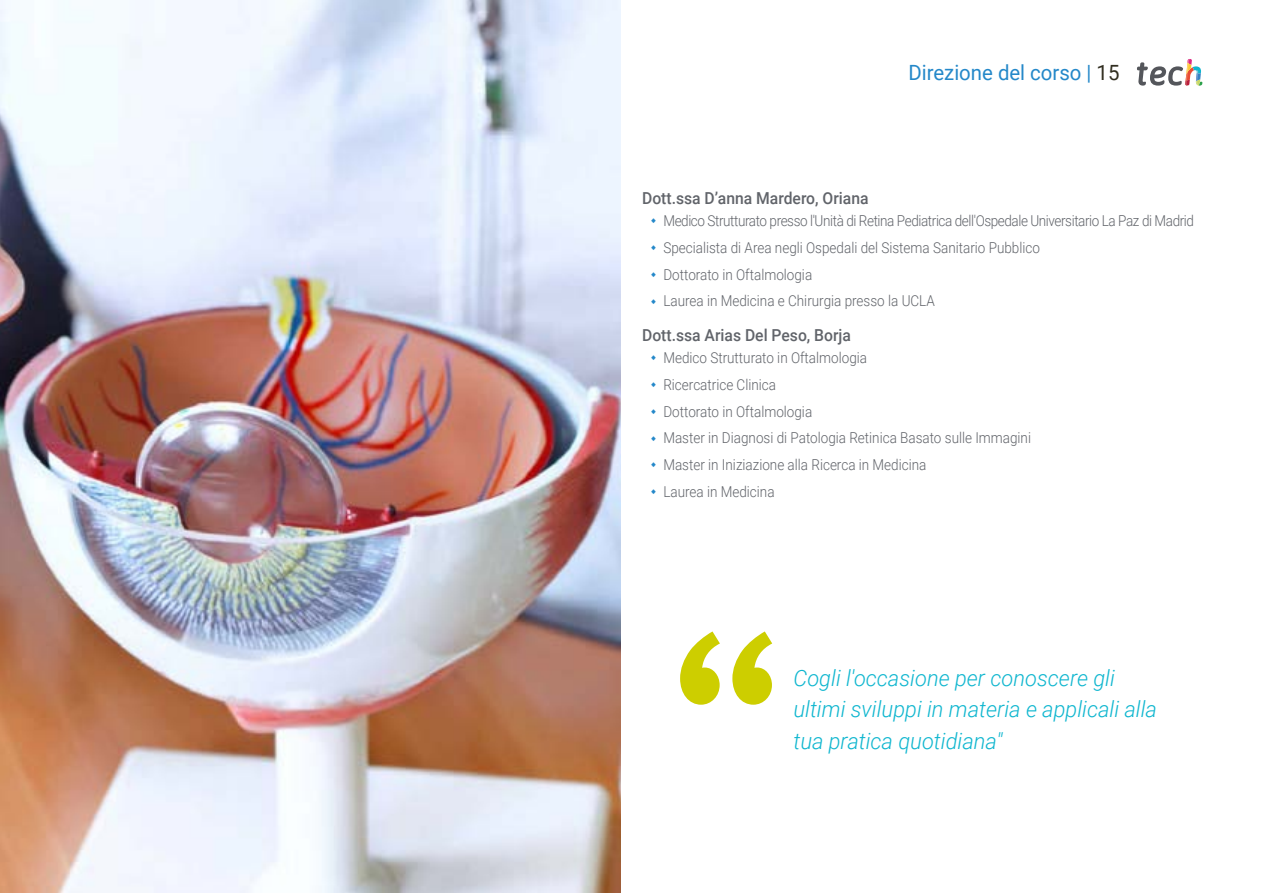
<style>
.page{position:relative;width:1263px;height:893px;background:#fff}
.page>*{position:absolute;margin:0;border:0;box-sizing:border-box;transform-origin:0 0}
.t1{font:italic 300 22.5px/31.5px "Roboto";color:#0fb6cf}
.t2{font:21px "Roboto";color:#2488c9}
.t3{font:500 16.5px "Roboto";color:#61646a;scale:.95 1}
.t4{font:300 15px/26.7px "Roboto";color:#61646a;scale:.9 1}
.s1{color:#312e20}
</style>
<div class="page">
<img style="left:0;top:0;width:621px;height:893px">
<svg style="left:680px;top:631px;width:92px;height:74px"></svg>
<svg style="left:1137px;top:59px;width:65px;height:27px"></svg>
<h2 class="t2" style="left:908px;top:57px;width:213px">Direzione del corso | <span class="s1">15</span></h2>
<p class="t3" style="left:642px;top:186px;width:240px">Dott.ssa D’anna Mardero, Oriana</p>
<p class="t4" style="left:663px;top:207px;width:591px">Medico Strutturato presso l'Unità di Retina Pediatrica dell'Ospedale Universitario La Paz di Madrid Specialista di Area negli Ospedali del Sistema Sanitario Pubblico<br>Dottorato in Oftalmologia<br>Laurea in Medicina e Chirurgia presso la UCLA</p>
<p class="t3" style="left:642px;top:323px;width:221px">Dott.ssa Arias Del Peso, Borja</p>
<p class="t4" style="left:663px;top:344px;width:410px">Medico Strutturato in Oftalmologia<br>Ricercatrice Clinica<br>Dottorato in Oftalmologia<br>Master in Diagnosi di Patologia Retinica Basato sulle Immagini Master in Iniziazione alla Ricerca in Medicina<br>Laurea in Medicina</p>
<h1 class="t1" style="left:793px;top:661px;width:365px">Cogli l'occasione per conoscere gli ultimi sviluppi in materia e applicali alla tua pratica quotidiana"</h1>
</div>
